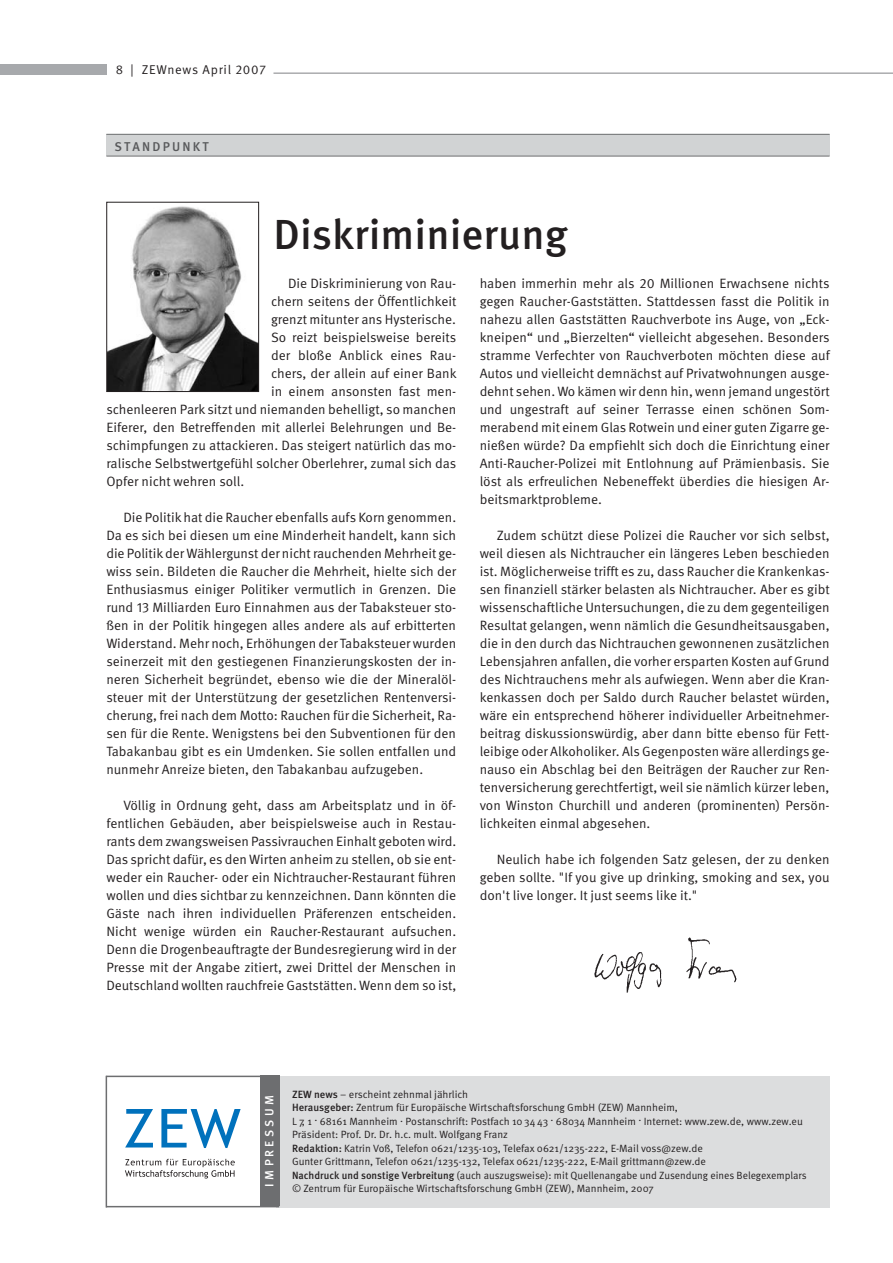
<style>
.page{position:relative;width:893px;height:1263px;background:#fff}
.page>*{position:absolute;margin:0;border:0;box-sizing:border-box;transform-origin:0 0}
.t1{font:500 42px "Meta Pro";color:#231f20}
.t2{font:13.5px/18px "Meta Pro";color:#231f20;text-align:justify}
.t3{font:12.75px "Meta Pro";letter-spacing:.06em;color:#231f20}
.t4{font:500 12.75px "Meta Pro";letter-spacing:.17em;color:#58595b}
.t5{font:500 12px "Meta Pro";letter-spacing:.285em;color:#fff}
.t6{font:10.5px/13.5px "Meta Pro";color:#231f20}
.s1{font-weight:500}
</style>
<div class="page">
<div style="left:0;top:64px;width:106px;height:10px;background:#a7a9ac"></div>
<div style="left:106px;top:135px;width:723px;height:21px;background:#d1d3d4"></div>
<hr style="left:106px;top:134px;width:723px;height:1px;background:#6d6e70">
<hr style="left:106px;top:156px;width:723px;height:1px;background:#6d6e70">
<hr style="left:273px;top:73px;width:619px;height:1px;background:#808285">
<div style="left:276px;top:1076px;width:553px;height:132px;background:#dcddde"></div>
<svg style="left:125px;top:1109px;width:28px;height:39px"></svg>
<svg style="left:161px;top:1109px;width:79px;height:39px"></svg>
<svg style="left:125px;top:1159px;width:110px;height:20px"></svg>
<div style="left:260px;top:1076px;width:19px;height:130px;background:#6d6e70"></div>
<hr style="left:106px;top:1206px;width:173px;height:1px;background:#6d6e70">
<hr style="left:106px;top:1076px;width:173px;height:1px;background:#6d6e70">
<hr style="left:106px;top:1076px;width:1px;height:132px;background:#6d6e70">
<img style="left:108px;top:206px;width:149px;height:184px">
<div style="left:106px;top:202px;width:153px;height:190px;border:1px solid #231f20"></div>
<img style="left:594px;top:937px;width:143px;height:56px">
<p class="t3" style="left:116px;top:65px;width:152px">8 | ZEWnews April 2007</p>
<p class="t4" style="left:114px;top:142px;width:96px">STANDPUNKT</p>
<h1 class="t1" style="left:273px;top:218px;width:295px">Diskriminierung</h1>
<p class="t2" style="left:288px;top:275px;width:170px">Die Diskriminierung von Rau-</p>
<p class="t2" style="left:271px;top:293px;width:187px">chern seitens der Öffentlichkeit</p>
<p class="t2" style="left:271px;top:311px;width:186px">grenzt mitunter ans Hysterische.</p>
<p class="t2" style="left:271px;top:329px;width:187px">So reizt beispielsweise bereits</p>
<p class="t2" style="left:271px;top:347px;width:187px">der bloße Anblick eines Rau-</p>
<p class="t2" style="left:271px;top:365px;width:187px">chers, der allein auf einer Bank</p>
<p class="t2" style="left:271px;top:383px;width:187px">in einem ansonsten fast men-</p>
<p class="t2" style="left:106px;top:401px;width:351px">schenleeren Park sitzt und niemanden behelligt, so manchen</p>
<p class="t2" style="left:106px;top:419px;width:351px">Eiferer, den Betreffenden mit allerlei Belehrungen und Be-</p>
<p class="t2" style="left:106px;top:437px;width:351px">schimpfungen zu attackieren. Das steigert natürlich das mo-</p>
<p class="t2" style="left:106px;top:455px;width:351px">ralische Selbstwertgefühl solcher Oberlehrer, zumal sich das</p>
<p class="t2" style="left:106px;top:473px;width:139px">Opfer nicht wehren soll.</p>
<p class="t2" style="left:106px;top:509px;width:351px;text-indent:17px">Die Politik hat die Raucher ebenfalls aufs Korn genommen.<br>Da es sich bei diesen um eine Minderheit handelt, kann sich die Politik der Wählergunst der nicht rauchenden Mehrheit ge&shy;wiss sein. Bildeten die Raucher die Mehrheit, hielte sich der Enthusiasmus einiger Politiker vermutlich in Grenzen. Die rund 13 Milliarden Euro Einnahmen aus der Tabaksteuer sto&shy;ßen in der Politik hingegen alles andere als auf erbitterten Widerstand. Mehr noch, Erhöhungen der Tabaksteuer wurden seinerzeit mit den gestiegenen Finanzierungskosten der in&shy;neren Sicherheit begründet, ebenso wie die der Mineralöl&shy;steuer mit der Unterstützung der gesetzlichen Rentenversi&shy;cherung, frei nach dem Motto: Rauchen für die Sicherheit, Ra&shy;sen für die Rente. Wenigstens bei den Subventionen für den Tabakanbau gibt es ein Umdenken. Sie sollen entfallen und nunmehr Anreize bieten, den Tabakanbau aufzugeben.</p>
<p class="t2" style="left:106px;top:797px;width:351px;text-indent:17px">Völlig in Ordnung geht, dass am Arbeitsplatz und in öf&shy;fentlichen Gebäuden, aber beispielsweise auch in Restau&shy;rants dem zwangsweisen Passivrauchen Einhalt geboten wird.<br>Das spricht dafür, es den Wirten anheim zu stellen, ob sie ent&shy;weder ein Raucher- oder ein Nichtraucher-Restaurant führen wollen und dies sichtbar zu kennzeichnen. Dann könnten die Gäste nach ihren individuellen Präferenzen entscheiden.<br>Nicht wenige würden ein Raucher-Restaurant aufsuchen.<br>Denn die Drogenbeauftragte der Bundesregierung wird in der Presse mit der Angabe zitiert, zwei Drittel der Menschen in Deutschland wollten rauchfreie Gaststätten. Wenn dem so ist,</p>
<p class="t2" style="left:479px;top:275px;width:351px">haben immerhin mehr als 20 Millionen Erwachsene nichts gegen Raucher-Gaststätten. Stattdessen fasst die Politik in nahezu allen Gaststätten Rauchverbote ins Auge, von „Eck&shy;kneipen“ und „Bierzelten“ vielleicht abgesehen. Besonders stramme Verfechter von Rauchverboten möchten diese auf Autos und vielleicht demnächst auf Privatwohnungen ausge&shy;dehnt sehen. Wo kämen wir denn hin, wenn jemand ungestört und ungestraft auf seiner Terrasse einen schönen Som&shy;merabend mit einem Glas Rotwein und einer guten Zigarre ge&shy;nießen würde? Da empfiehlt sich doch die Einrichtung einer Anti-Raucher-Polizei mit Entlohnung auf Prämienbasis. Sie löst als erfreulichen Nebeneffekt überdies die hiesigen Ar&shy;beitsmarktprobleme.</p>
<p class="t2" style="left:479px;top:527px;width:351px;text-indent:17px">Zudem schützt diese Polizei die Raucher vor sich selbst, weil diesen als Nichtraucher ein längeres Leben beschieden ist. Möglicherweise trifft es zu, dass Raucher die Krankenkas&shy;sen finanziell stärker belasten als Nichtraucher. Aber es gibt wissenschaftliche Untersuchungen, die zu dem gegenteiligen Resultat gelangen, wenn nämlich die Gesundheitsausgaben, die in den durch das Nichtrauchen gewonnenen zusätzlichen Lebensjahren anfallen, die vorher ersparten Kosten auf Grund des Nichtrauchens mehr als aufwiegen. Wenn aber die Kran&shy;kenkassen doch per Saldo durch Raucher belastet würden, wäre ein entsprechend höherer individueller Arbeitnehmer&shy;beitrag diskussionswürdig, aber dann bitte ebenso für Fett&shy;leibige oder Alkoholiker. Als Gegenposten wäre allerdings ge&shy;nauso ein Abschlag bei den Beiträgen der Raucher zur Ren&shy;tenversicherung gerechtfertigt, weil sie nämlich kürzer leben, von Winston Churchill und anderen (prominenten) Persön&shy;lichkeiten einmal abgesehen.</p>
<p class="t2" style="left:479px;top:851px;width:351px;text-indent:17px">Neulich habe ich folgenden Satz gelesen, der zu denken geben sollte. "If you give up drinking, smoking and sex, you don't live longer. It just seems like it."</p>
<p class="t5" style="left:264px;top:1187px;width:93px;rotate:-90deg">IMPRESSUM</p>
<p class="t6" style="left:292px;top:1088px;width:516px"><span class="s1">ZEW news</span> – erscheint zehnmal jährlich<br><span class="s1">Herausgeber:</span> Zentrum für Europäische Wirtschaftsforschung GmbH (ZEW) Mannheim,<br>L 7, 1 . 68161 Mannheim . Postanschrift: Postfach 10 34 43 . 68034 Mannheim . Internet: www.zew.de, www.zew.eu Präsident: Prof. Dr. Dr. h.c. mult. Wolfgang Franz<br><span class="s1">Redaktion:</span> Katrin Voß, Telefon 0621/1235-103, Telefax 0621/1235-222, E-Mail voss@zew.de<br>Gunter Grittmann, Telefon 0621/1235-132, Telefax 0621/1235-222, E-Mail grittmann@zew.de<br><span class="s1">Nach druck und son sti ge Ver brei tung</span> (auch aus zugs wei se): mit Quel len an ga be und Zusen dung eines Beleg ex em pla rs © Zentrum für Europäische Wirtschaftsforschung GmbH (ZEW), Mannheim, 2007</p>
</div>
